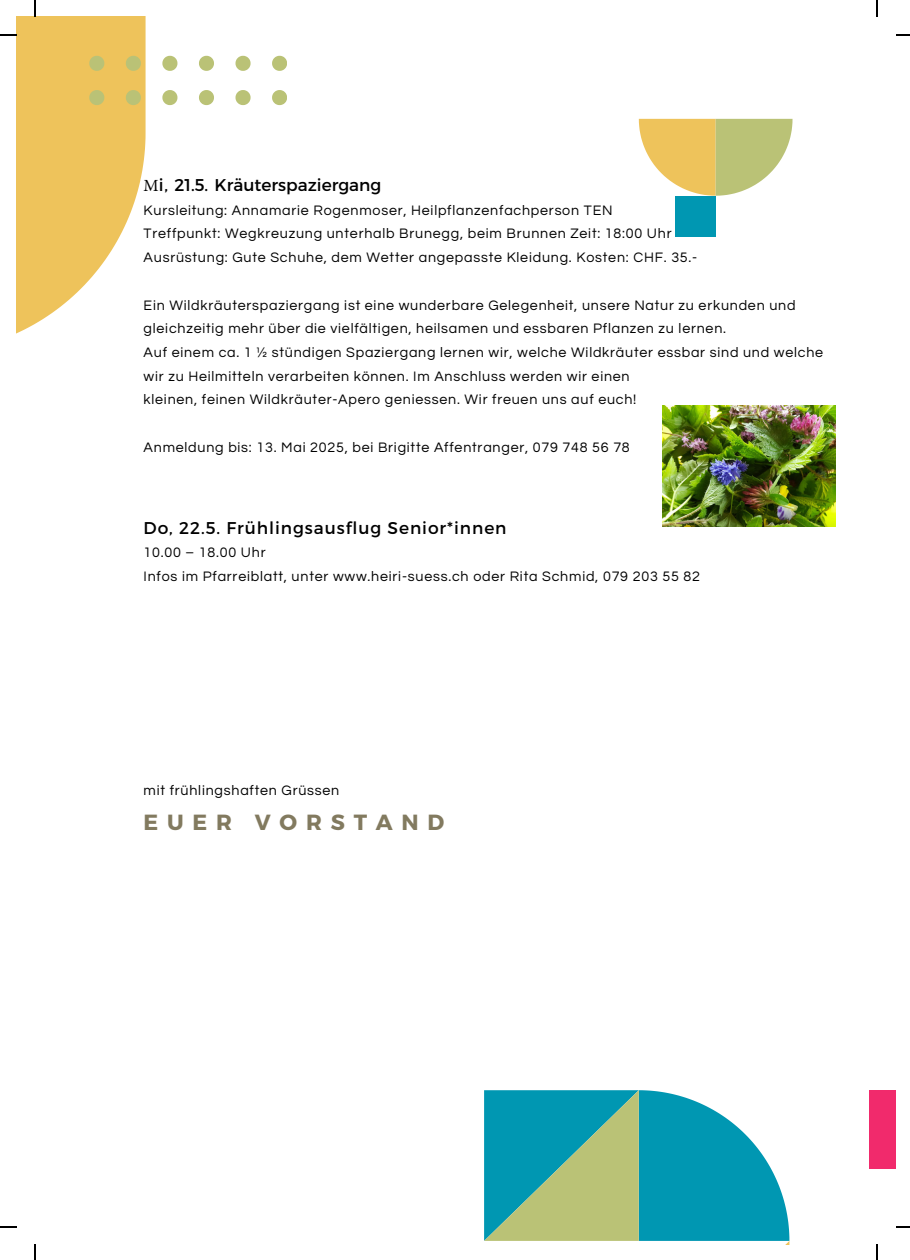
<style>
.page{position:relative;width:910px;height:1260px;background:#fff}
.page>*{position:absolute;margin:0;border:0;box-sizing:border-box;transform-origin:0 0}
.t1{font:700 22px "Montserrat";letter-spacing:.4em;color:#827a5f}
.t2{font:17px "Montserrat";letter-spacing:.055em;color:#000}
.t3{font:17px "Montserrat";color:#000}
.t4{font:14.2px/23.6px "Questrial";letter-spacing:.055em;color:#000}
.s1{font-family:"Minion Pro"}
</style>
<div class="page">
<svg style="left:272px;top:56px;width:15px;height:15px"></svg>
<svg style="left:235px;top:56px;width:15px;height:15px"></svg>
<svg style="left:199px;top:56px;width:15px;height:15px"></svg>
<svg style="left:162px;top:56px;width:15px;height:15px"></svg>
<svg style="left:272px;top:90px;width:15px;height:15px"></svg>
<svg style="left:235px;top:90px;width:15px;height:15px"></svg>
<svg style="left:199px;top:90px;width:15px;height:15px"></svg>
<svg style="left:162px;top:90px;width:15px;height:15px"></svg>
<svg style="left:484px;top:1090px;width:305px;height:154px;background:#4eaeac"></svg>
<div style="left:869px;top:1089px;width:27px;height:78px;background:#f12a6c"></div>
<div style="left:675px;top:196px;width:40px;height:40px;background:#0097b2"></div>
<svg style="left:639px;top:119px;width:153px;height:77px"></svg>
<img style="left:662px;top:405px;width:173px;height:121px">
<svg style="left:0;top:0;width:145px;height:334px"></svg>
<svg style="left:876px;top:0;width:2px;height:16px"></svg>
<svg style="left:896px;top:34px;width:14px;height:2px"></svg>
<svg style="left:34px;top:1244px;width:2px;height:15px"></svg>
<svg style="left:0;top:1226px;width:16px;height:1px"></svg>
<svg style="left:876px;top:1244px;width:2px;height:15px"></svg>
<svg style="left:896px;top:1226px;width:14px;height:1px"></svg>
<p class="t3" style="left:144px;top:174px;width:239px"><span class="s1">M</span>i, 21.5. Kräuterspaziergang</p>
<p class="t4" style="left:144px;top:198px;width:555px">Kursleitung: Annamarie Rogenmoser, Heilpflanzenfachperson TEN<br>Treffpunkt: Wegkreuzung unterhalb Brunegg, beim Brunnen Zeit: 18:00 Uhr<br>Ausrüstung: Gute Schuhe, dem Wetter angepasste Kleidung. Kosten: CHF. 35.-</p>
<p class="t4" style="left:144px;top:293px;width:681px">Ein Wildkräuterspaziergang ist eine wunderbare Gelegenheit, unsere Natur zu erkunden und gleichzeitig mehr über die vielfältigen, heilsamen und essbaren Pflanzen zu lernen.<br>Auf einem ca. 1 ½ stündigen Spaziergang lernen wir, welche Wildkräuter essbar sind und welche wir zu Heilmitteln verarbeiten können. Im Anschluss werden wir einen<br>kleinen, feinen Wildkräuter-Apero geniessen. Wir freuen uns auf euch!</p>
<p class="t4" style="left:144px;top:436px;width:487px">Anmeldung bis: 13. Mai 2025, bei Brigitte Affentranger, 079 748 56 78</p>
<h2 class="t2" style="left:144px;top:516px;width:364px">Do, 22.5. Frühlingsausflug Senior*innen</h2>
<h2 class="t4" style="left:144px;top:541px;width:558px">10.00 – 18.00 Uhr<br>Infos im Pfarreiblatt, unter www.heiri-suess.ch oder Rita Schmid, 079 203 55 82</h2>
<p class="t4" style="left:144px;top:778px;width:197px">mit frühlingshaften Grüssen</p>
<p class="t1" style="left:144px;top:808px;width:302px">EUER VORSTAND</p>
</div>
